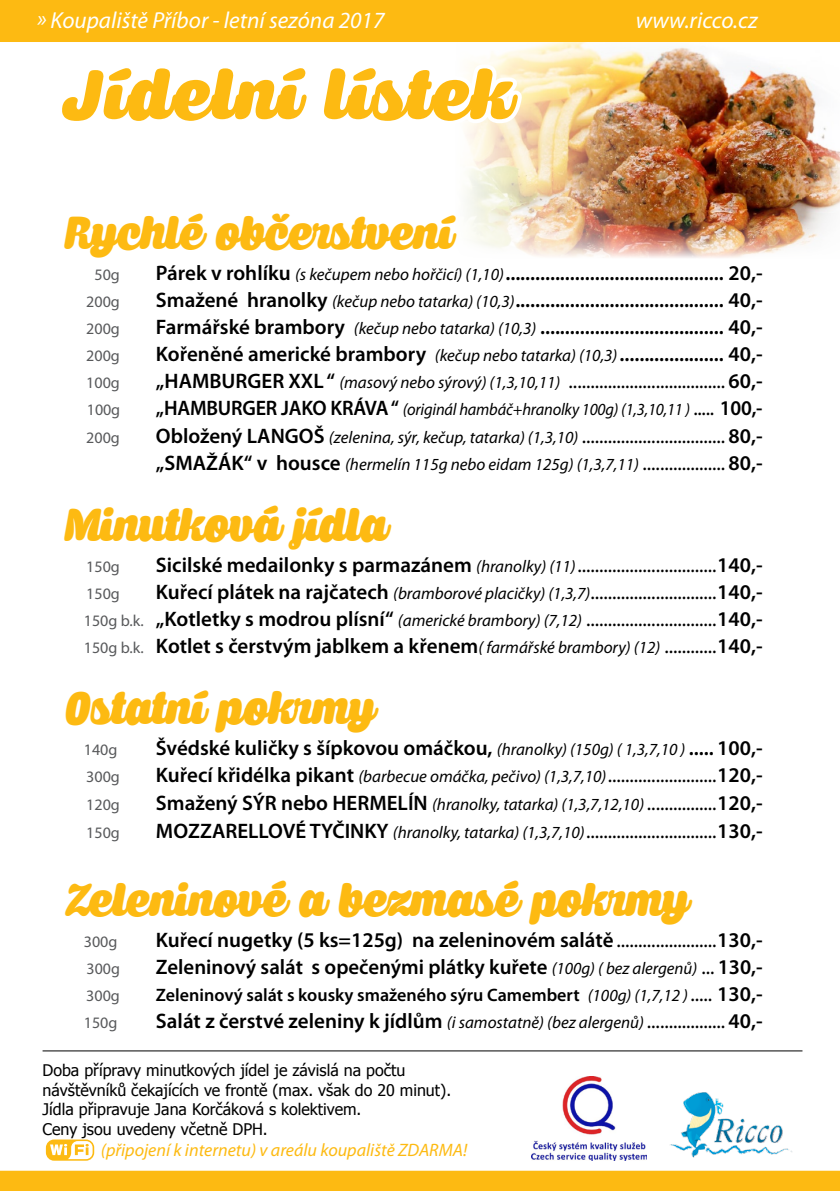
<style>
.page{position:relative;width:840px;height:1191px;background:#fff}
.page>*{position:absolute;margin:0;border:0;box-sizing:border-box;transform-origin:0 0}
.t1{font:70px "Caprica Script Personal Use";letter-spacing:.03em;color:#fdba12;scale:1.04 1}
.t2{font:46px "Caprica Script Personal Use";color:#fdba12}
.t3{font:italic 23.2px "Myriad Pro";color:#fff}
.t4{font:600 21px/27px "Myriad Pro";color:#000;text-align:justify}
.t5{font:21px "Myriad Pro";color:#000}
.t6{font:600 18px "Myriad Pro";color:#000}
.t7{font:italic 18px "Myriad Pro";color:#fdba12}
.t8{font:italic 17px/27.4px "Myriad Pro";color:#000}
.t9{font:italic 17px "Myriad Pro";color:#000;scale:.96 1}
.t10{font:16px/19.4px "Tahoma";color:#000}
.t11{font:16px "Myriad Pro";color:#58595b}
.s1{font-weight:400;font-style:italic;font-size:17px}
.s2{font-weight:600}
.s3{font-style:italic;font-size:17px}
.s4{font-weight:600;font-style:normal;font-size:21px}
.s5{font-style:normal;font-size:21px}
.s6{font-weight:400}
.s7{font-weight:400;font-size:16px;color:#58595b}
.s8{font-weight:400;font-size:21px}
.s9{font-size:21px}
</style>
<div class="page">
<img style="left:466px;top:166px;width:373px;height:92px">
<hr style="left:43px;top:1050px;width:759px;height:1px;background:#000">
<svg style="left:46px;top:1139px;width:48px;height:21px"></svg>
<img style="left:670px;top:1092px;width:122px;height:66px">
<img style="left:531px;top:1076px;width:115px;height:84px">
<img style="left:0;top:0;width:839px;height:166px">
<div style="left:0;top:1170px;width:839px;height:21px;background:#fdba12"></div>
<p class="t3" style="left:37px;top:6px;width:349px">» Koupaliště Příbor - letní sezóna 2017</p>
<p class="t3" style="left:635px;top:6px;width:123px">www.ricco.cz</p>
<h1 class="t1" style="left:60px;top:52px;width:432px">Jídelní lístek</h1>
<h2 class="t2" style="left:64px;top:205px;width:388px">Rychlé občerstvení</h2>
<p class="t11" style="left:94px;top:265px;width:27px">50g</p>
<p class="t4" style="left:156px;top:259px;width:608px">Párek v rohlíku <span class="s1">(s kečupem nebo hořčicí) (1,10)</span>............................................ 20,-</p>
<p class="t11" style="left:86px;top:292px;width:35px">200g</p>
<p class="t4" style="left:156px;top:286px;width:608px">Smažené hranolky <span class="s1">(kečup nebo tatarka) (10,3)</span>.......................................... 40,-</p>
<p class="t11" style="left:86px;top:319px;width:35px">200g</p>
<p class="t4" style="left:156px;top:313px;width:608px">Farmářské brambory <span class="s1">(kečup nebo tatarka) (10,3)</span> ..................................... 40,-</p>
<p class="t11" style="left:86px;top:346px;width:35px">200g</p>
<p class="t4" style="left:156px;top:340px;width:608px">Kořeněné americké brambory <span class="s1">(kečup nebo tatarka) (10,3)</span>..................... 40,-</p>
<p class="t11" style="left:86px;top:373px;width:35px">100g</p>
<p class="t5" style="left:156px;top:368px;width:607px"><span class="s2">„HAMBURGER XXL “</span> <span class="s3">(masový nebo sýrový) (1,3,10,11)</span> .................................... <span class="s2">60,-</span></p>
<p class="t11" style="left:87px;top:400px;width:35px">100g</p>
<p class="t9" style="left:156px;top:399px;width:633px"><span class="s4">„HAMBURGER JAKO KRÁVA “</span> (originál hambáč+hranolky 100g) (1,3,10,11 ) <span class="s5">.....</span> <span class="s4">100,-</span></p>
<p class="t11" style="left:86px;top:427px;width:35px">200g</p>
<p class="t8" style="left:156px;top:423px;width:608px"><span class="s4">Obložený LANGOŠ</span> (zelenina, sýr, kečup, tatarka) (1,3,10) <span class="s5">.................................</span> <span class="s4">80,- „SMAŽÁK“ v housce</span> (hermelín 115g nebo eidam 125g) (1,3,7,11) <span class="s5">...................</span> <span class="s4">80,-</span></p>
<h2 class="t2" style="left:64px;top:497px;width:323px">Minutková jídla</h2>
<p class="t11" style="left:86px;top:557px;width:35px">150g</p>
<p class="t4" style="left:156px;top:551px;width:608px">Sicilské medailonky s parmazánem <span class="s1">(hranolky) (11)</span><span class="s6">................................</span>140,-</p>
<p class="t11" style="left:86px;top:584px;width:35px">150g</p>
<p class="t4" style="left:84px;top:578px;width:680px;text-indent:72px">Kuřecí plátek na rajčatech <span class="s1">(bramborové placičky) (1,3,7)</span><span class="s6">.............................</span>140,- <span class="s7">150g b.k.</span> „Kotletky s modrou plísní“ <span class="s1">(americké brambory) (7,12)</span> <span class="s6">..............................</span>140,- <span class="s7">150g b.k.</span> Kotlet s čerstvým jablkem a křenem<span class="s1">( farmářské brambory) (12)</span> <span class="s6">............</span>140,-</p>
<h2 class="t2" style="left:64px;top:680px;width:310px">Ostatní pokrmy</h2>
<p class="t11" style="left:84px;top:740px;width:35px">140g</p>
<p class="t4" style="left:156px;top:734px;width:608px">Švédské kuličky s šípkovou omáčkou, <span class="s1">(hranolky) (150g) ( 1,3,7,10 )</span> ..... 100,-</p>
<p class="t11" style="left:86px;top:767px;width:35px">300g</p>
<p class="t8" style="left:156px;top:762px;width:608px"><span class="s4">Kuřecí křidélka pikant</span> (barbecue omáčka, pečivo) (1,3,7,10)<span class="s5">.........................</span><span class="s4">120,-</span></p>
<p class="t11" style="left:86px;top:795px;width:35px">120g</p>
<p class="t8" style="left:156px;top:790px;width:608px"><span class="s4">Smažený SÝR nebo HERMELÍN</span> (hranolky, tatarka) (1,3,7,12,10) <span class="s5">................</span><span class="s4">120,-</span></p>
<p class="t11" style="left:86px;top:822px;width:35px">150g</p>
<p class="t5" style="left:156px;top:817px;width:608px"><span class="s2">MOZZARELLOVÉ TYČINKY</span> <span class="s3">(hranolky, tatarka) (1,3,7,10)</span>..............................<span class="s2">130,-</span></p>
<h2 class="t2" style="left:64px;top:871px;width:624px">Zeleninové a bezmasé pokrmy</h2>
<p class="t11" style="left:84px;top:931px;width:35px">300g</p>
<p class="t4" style="left:156px;top:925px;width:608px">Kuřecí nugetky (5 ks=125g) na zeleninovém salátě <span class="s6">.......................</span>130,-</p>
<p class="t11" style="left:87px;top:958px;width:35px">300g</p>
<p class="t4" style="left:156px;top:952px;width:608px">Zeleninový salát s opečenými plátky kuřete <span class="s1">(100g) ( bez alergenů)</span> <span class="s6">...</span> 130,-</p>
<p class="t11" style="left:86px;top:985px;width:35px">300g</p>
<p class="t6" style="left:156px;top:983px;width:607px">Zeleninový salát s kousky smaženého sýru Camembert <span class="s1">(100g) (1,7,12 )</span> <span class="s8">.....</span> <span class="s9">130,-</span></p>
<p class="t11" style="left:84px;top:1012px;width:35px">150g</p>
<p class="t4" style="left:156px;top:1006px;width:608px">Salát z čerstvé zeleniny k jídlům <span class="s1">(i samostatně) (bez alergenů)</span> <span class="s6">..................</span> 40,-</p>
<p class="t10" style="left:43px;top:1060px;width:410px">Doba přípravy minutkových jídel je závislá na počtu návštěvníků čekajících ve frontě (max. však do 20 minut).<br>Jídla připravuje Jana Korčáková s kolektivem.<br>Ceny jsou uvedeny včetně DPH.</p>
<p class="t7" style="left:101px;top:1139px;width:367px">(připojení k internetu) v areálu koupaliště ZDARMA!</p>
</div>
